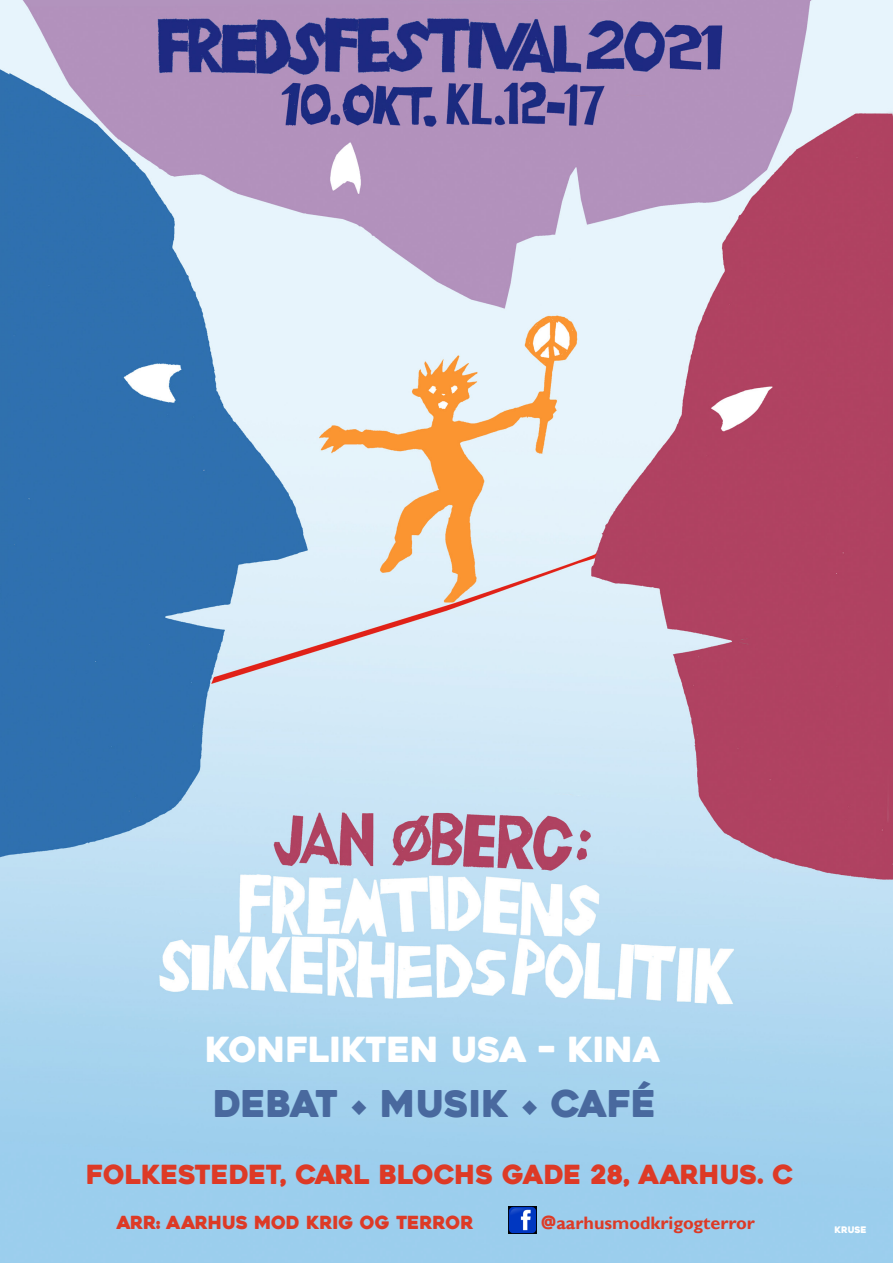
<style>
.page{position:relative;width:893px;height:1263px;background:#fff}
.page>*{position:absolute;margin:0;border:0;box-sizing:border-box;transform-origin:0 0}
.t1{font:36.75px "Heavitas";color:#49699e}
.t2{font:34.5px "Heavitas";color:#fff}
.t3{font:26.25px "Heavitas";color:#dd3a26}
.t4{font:18px "Heavitas";color:#dd3a26}
.t5{font:700 18px "Gill Sans";color:#dd3a26}
.t6{font:9px "Heavitas";color:#fff}
.s1{font-family:"Minion Pro"}
.s2{font-family:"Heavitas";font-weight:400}
</style>
<div class="page">
<img style="left:0;top:0;width:893px;height:1263px">
<img style="left:509px;top:1207px;width:27px;height:26px">
<p class="t2" style="left:205px;top:1028px;width:457px">KONFLIKTEN USA – KINA</p>
<p class="t1" style="left:213px;top:1081px;width:445px">DEBAT <span class="s1">◆</span> MUSIK <span class="s1">◆</span> CAFÉ</p>
<p class="t3" style="left:86px;top:1158px;width:708px">FOLKESTEDET, CARL BLOCHS GADE 28, AARHUS. C</p>
<p class="t4" style="left:117px;top:1211px;width:358px">ARR: AARHUS MOD KRIG OG TERROR</p>
<p class="t5" style="left:541px;top:1212px;width:215px"><span class="s2">@</span>aarhusmodkrigogterror</p>
<p class="t6" style="left:834px;top:1224px;width:34px">KRUSE</p>
</div>
